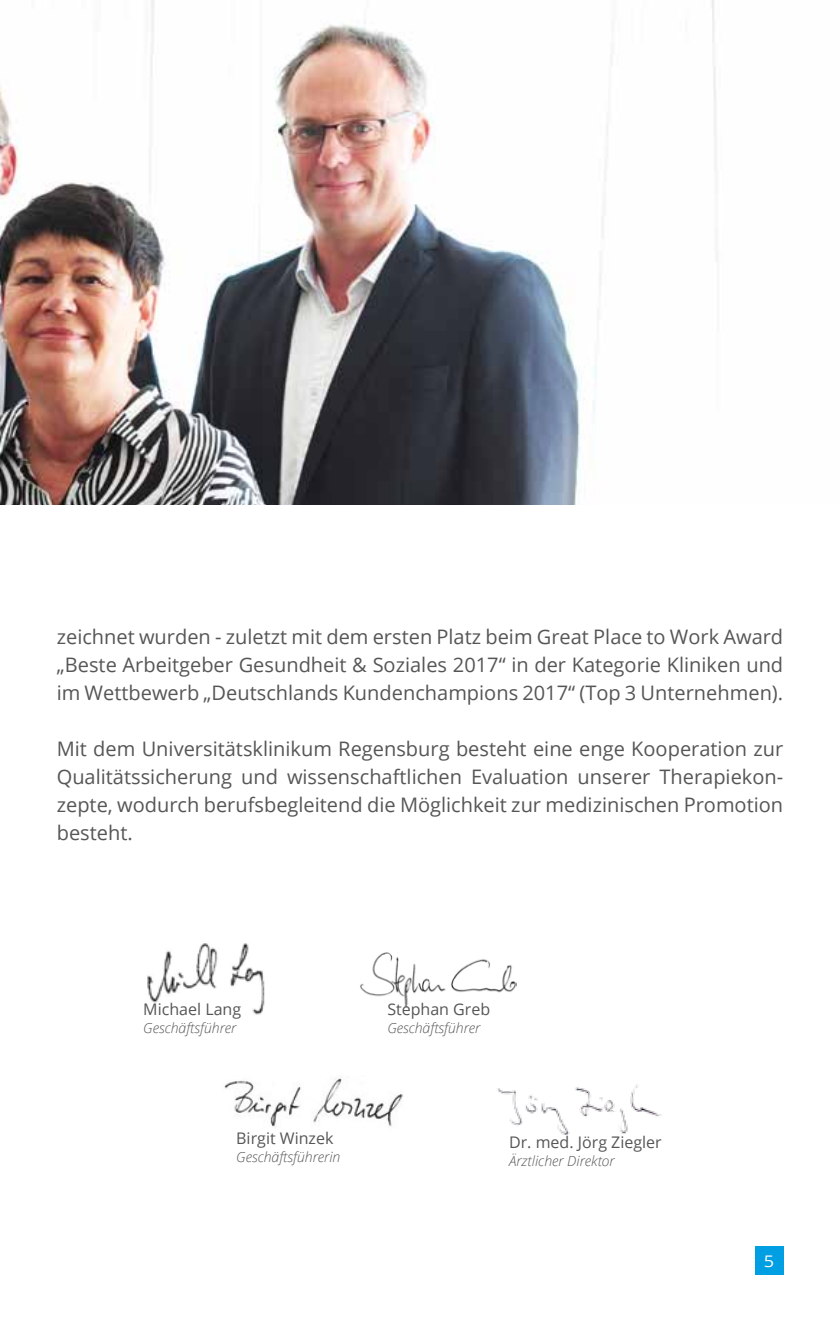
<style>
.page{position:relative;width:840px;height:1333px;background:#fff}
.page>*{position:absolute;margin:0;border:0;box-sizing:border-box;transform-origin:0 0}
.t1{font:20px/28px "Open Sans";color:#565655;text-align:justify}
.t2{font:16px "Open Sans";color:#565655}
.t3{font:16px "Open Sans";color:#fff;scale:1.14 1}
.t4{font:italic 300 14px "Open Sans";color:#565655}
</style>
<div class="page">
<div style="left:754px;top:1246px;width:28px;height:28px;background:#009ee3"></div>
<img style="left:0;top:0;width:716px;height:505px">
<img style="left:360px;top:952px;width:156px;height:55px">
<img style="left:224px;top:1077px;width:179px;height:50px">
<img style="left:147px;top:943px;width:117px;height:72px">
<img style="left:498px;top:1084px;width:164px;height:51px">
<p class="t1" style="left:57px;top:622px;width:727px">zeichnet wurden - zuletzt mit dem ersten Platz beim Great Place to Work Award „Beste Arbeitgeber Gesundheit &amp; Soziales 2017“ in der Kategorie Kliniken und im Wettbewerb „Deutschlands Kundenchampions 2017“ (Top 3 Unternehmen).</p>
<p class="t1" style="left:57px;top:734px;width:727px">Mit dem Universitätsklinikum Regensburg besteht eine enge Kooperation zur Qualitätssicherung und wissenschaftlichen Evaluation unserer Therapiekon&shy;zepte, wodurch berufsbegleitend die Möglichkeit zur medizinischen Promotion besteht.</p>
<p class="t2" style="left:143px;top:998px;width:99px">Michael Lang</p>
<p class="t4" style="left:143px;top:1018px;width:95px">Geschäftsführer</p>
<p class="t2" style="left:236px;top:1126px;width:99px">Birgit Winzek</p>
<p class="t4" style="left:236px;top:1146px;width:106px">Geschäftsführerin</p>
<p class="t2" style="left:387px;top:997px;width:104px">Stephan Greb</p>
<p class="t4" style="left:387px;top:1017px;width:95px">Geschäftsführer</p>
<p class="t2" style="left:509px;top:1130px;width:154px">Dr. med. Jörg Ziegler</p>
<p class="t4" style="left:509px;top:1151px;width:107px">Ärztlicher Direktor</p>
<p class="t3" style="left:763px;top:1249px;width:11px">5</p>
</div>
